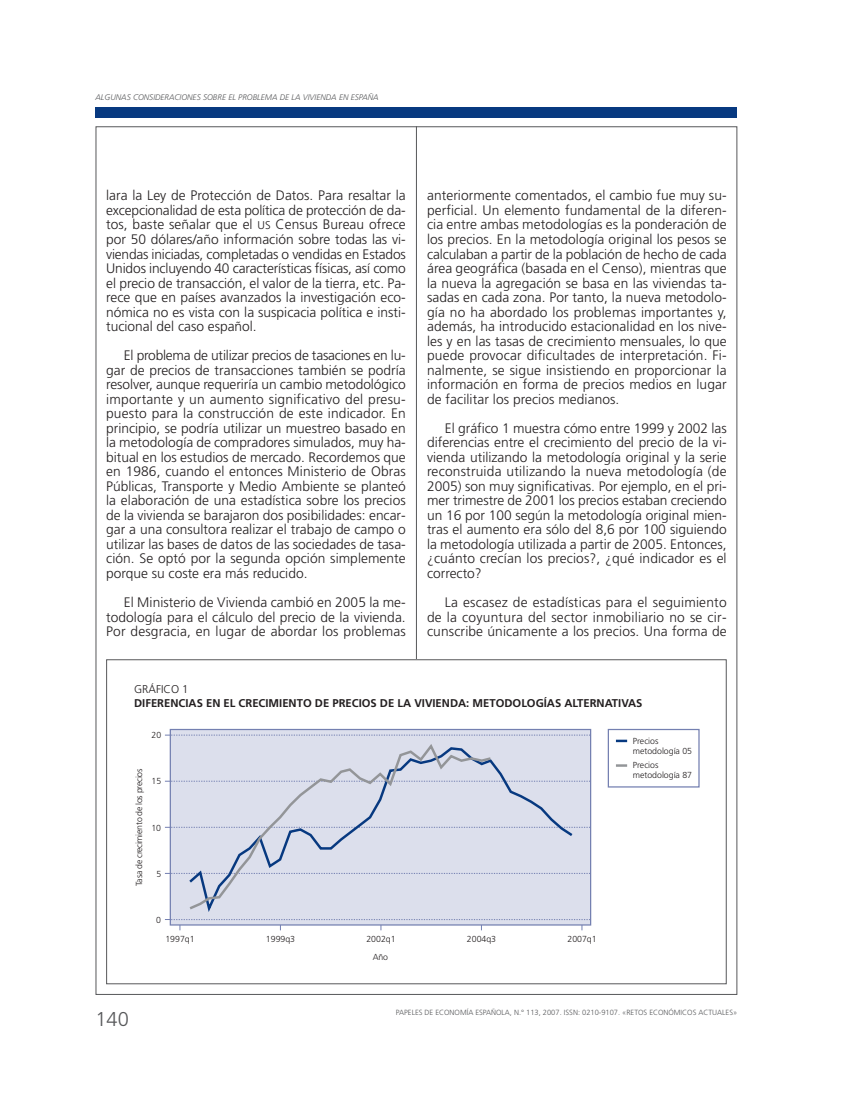
<style>
.page{position:relative;width:851px;height:1099px;background:#fff}
.page>*{position:absolute;margin:0;border:0;box-sizing:border-box;transform-origin:0 0}
.t1{font:300 20px "Frutiger";color:#57585a}
.t2{font:300 13.75px/14.5px "Frutiger";letter-spacing:.005em;color:#231f20;text-align:justify}
.t3{font:700 11.25px "Frutiger";color:#231f20}
.t4{font:300 11.25px "Frutiger";color:#231f20}
.t5{font:300 8.75px/10px "Frutiger";color:#231f20}
.t6{font:300 8.75px "Frutiger";letter-spacing:-.03em;color:#231f20}
.t7{font:italic 300 8.12px "Frutiger";color:#57585a}
.t8{font:300 7.5px "Frutiger";color:#57585a}
.s1{font-size:11.25px}
</style>
<div class="page">
<div style="left:95px;top:107px;width:642px;height:10px;background:#073980"></div>
<hr style="left:416px;top:126px;width:1px;height:550px;background:#57585a">
<div style="left:170px;top:729px;width:420px;height:195px;background:#dcdfec"></div>
<svg style="left:165px;top:873px;width:425px;height:1px"></svg>
<svg style="left:165px;top:827px;width:425px;height:1px"></svg>
<svg style="left:165px;top:780px;width:425px;height:1px"></svg>
<svg style="left:165px;top:734px;width:425px;height:1px"></svg>
<svg style="left:165px;top:919px;width:425px;height:11px"></svg>
<div style="left:607px;top:729px;width:92px;height:58px;border:1px solid #7480b1"></div>
<svg style="left:616px;top:739px;width:11px;height:3px"></svg>
<svg style="left:616px;top:764px;width:11px;height:2px"></svg>
<svg style="left:186px;top:762px;width:389px;height:150px"></svg>
<svg style="left:187px;top:744px;width:306px;height:167px"></svg>
<p class="t7" style="left:95px;top:94px;width:284px">ALGUNAS CONSIDERACIONES SOBRE EL PROBLEMA DE LA VIVIENDA EN ESPAÑA</p>
<p class="t2" style="left:106px;top:189px;width:301px">lara la Ley de Protección de Datos. Para resaltar la excepcionalidad de esta política de protección de da&shy;tos, baste señalar que el <span class="s1">US</span> Census Bureau ofrece por 50 dólares/año información sobre todas las vi&shy;viendas iniciadas, completadas o vendidas en Estados Unidos incluyendo 40 características físicas, así como el precio de transacción, el valor de la tierra, etc. Pa&shy;rece que en países avanzados la investigación eco&shy;nómica no es vista con la suspicacia política e insti&shy;tucional del caso español.</p>
<p class="t2" style="left:106px;top:349px;width:301px;text-indent:18px">El problema de utilizar precios de tasaciones en lu&shy;gar de precios de transacciones también se podría resolver, aunque requeriría un cambio metodológico importante y un aumento significativo del presu&shy;puesto para la construcción de este indicador. En principio, se podría utilizar un muestreo basado en la metodología de compradores simulados, muy ha&shy;bitual en los estudios de mercado. Recordemos que en 1986, cuando el entonces Ministerio de Obras Públicas, Transporte y Medio Ambiente se planteó la elaboración de una estadística sobre los precios de la vivienda se barajaron dos posibilidades: encar&shy;gar a una consultora realizar el trabajo de campo o utilizar las bases de datos de las sociedades de tasa&shy;ción. Se optó por la segunda opción simplemente porque su coste era más reducido.</p>
<p class="t2" style="left:106px;top:596px;width:301px;text-indent:18px">El Ministerio de Vivienda cambió en 2005 la me&shy;todología para el cálculo del precio de la vivienda.<br>Por desgracia, en lugar de abordar los problemas</p>
<p class="t2" style="left:427px;top:189px;width:301px">anteriormente comentados, el cambio fue muy su&shy;perficial. Un elemento fundamental de la diferen&shy;cia entre ambas metodologías es la ponderación de los precios. En la metodología original los pesos se calculaban a partir de la población de hecho de cada área geográfica (basada en el Censo), mientras que la nueva la agregación se basa en las viviendas ta&shy;sadas en cada zona. Por tanto, la nueva metodolo&shy;gía no ha abordado los problemas importantes y, además, ha introducido estacionalidad en los nive&shy;les y en las tasas de crecimiento mensuales, lo que puede provocar dificultades de interpretación. Fi&shy;nalmente, se sigue insistiendo en proporcionar la información en forma de precios medios en lugar de facilitar los precios medianos.</p>
<p class="t2" style="left:427px;top:422px;width:301px;text-indent:18px">El gráfico 1 muestra cómo entre 1999 y 2002 las diferencias entre el crecimiento del precio de la vi&shy;vienda utilizando la metodología original y la serie reconstruida utilizando la nueva metodología (de 2005) son muy significativas. Por ejemplo, en el pri&shy;mer trimestre de 2001 los precios estaban creciendo un 16 por 100 según la metodología original mien&shy;tras el aumento era sólo del 8,6 por 100 siguiendo la metodología utilizada a partir de 2005. Entonces, ¿cuánto crecían los precios?, ¿qué indicador es el correcto?</p>
<p class="t2" style="left:427px;top:596px;width:301px;text-indent:18px">La escasez de estadísticas para el seguimiento de la coyuntura del sector inmobiliario no se cir&shy;cunscribe únicamente a los precios. Una forma de</p>
<p class="t4" style="left:134px;top:684px;width:56px">GRÁFICO 1</p>
<p class="t3" style="left:134px;top:698px;width:509px">DIFERENCIAS EN EL CRECIMIENTO DE PRECIOS DE LA VIVIENDA: METODOLOGÍAS ALTERNATIVAS</p>
<p class="t5" style="left:151px;top:730px;width:11px">20</p>
<p class="t6" style="left:136px;top:885px;width:118px;rotate:-90deg">Tasa de crecimiento de los precios</p>
<p class="t5" style="left:151px;top:777px;width:11px">15</p>
<p class="t5" style="left:151px;top:823px;width:11px">10</p>
<p class="t5" style="left:156px;top:869px;width:6px">5</p>
<p class="t5" style="left:156px;top:915px;width:6px">0</p>
<p class="t5" style="left:165px;top:934px;width:31px">1997q1</p>
<p class="t5" style="left:632px;top:736px;width:61px">Precios metodología 05</p>
<p class="t5" style="left:632px;top:761px;width:61px">Precios metodología 87</p>
<p class="t5" style="left:266px;top:934px;width:31px">1999q3</p>
<p class="t5" style="left:366px;top:934px;width:31px">2002q1</p>
<p class="t5" style="left:467px;top:934px;width:31px">2004q3</p>
<p class="t5" style="left:567px;top:934px;width:31px">2007q1</p>
<p class="t5" style="left:373px;top:952px;width:17px">Año</p>
<h1 class="t1" style="left:95px;top:1010px;width:35px">140</h1>
<p class="t8" style="left:396px;top:1009px;width:343px">PAPELES DE ECONOMÍA ESPAÑOLA, N.° 113, 2007. ISSN: 0210-9107. «RETOS ECONÓMICOS ACTUALES»</p>
</div>
